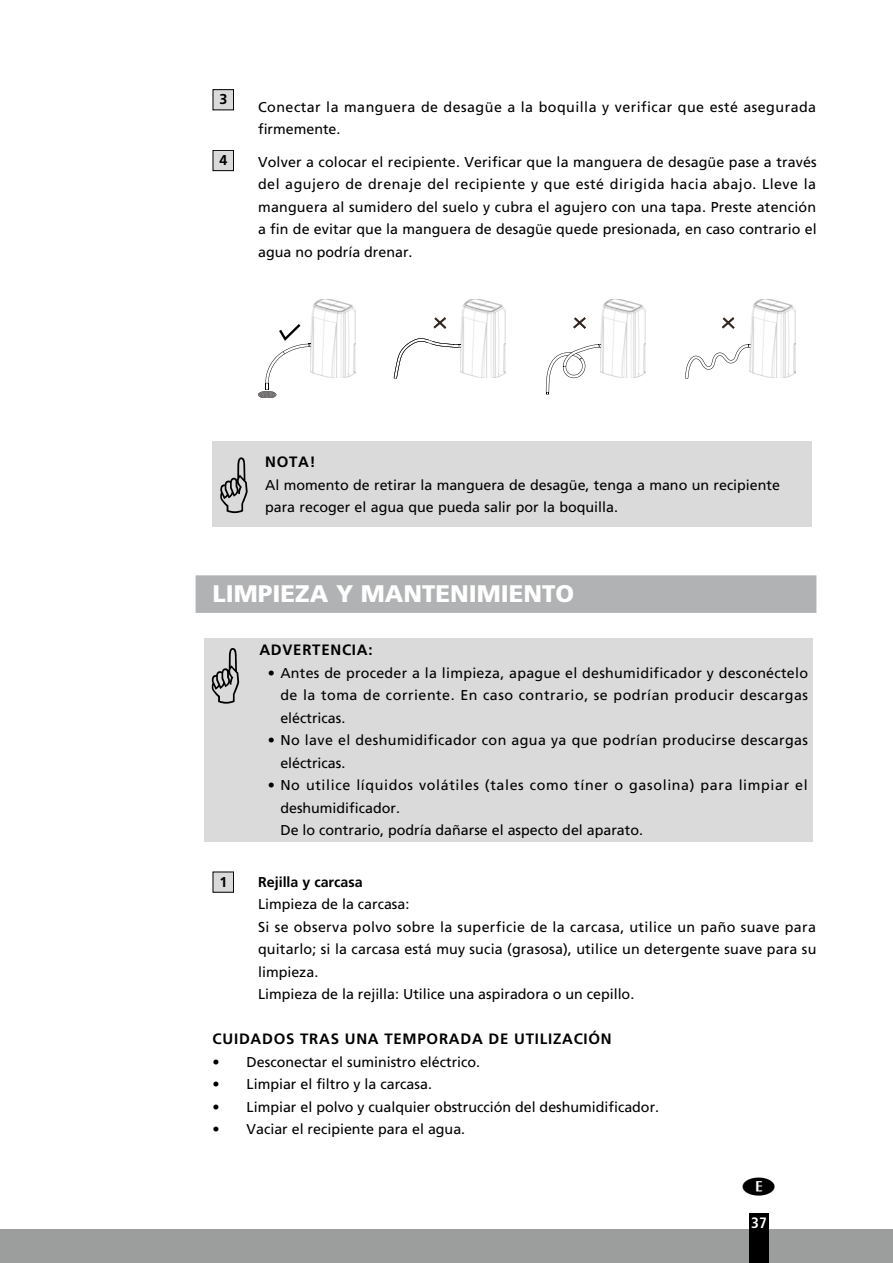
<style>
.page{position:relative;width:893px;height:1263px;background:#fff}
.page>*{position:absolute;margin:0;border:0;box-sizing:border-box;transform-origin:0 0}
.t1{font:900 24px "Frutiger LT Std";color:#fff}
.t2{font:700 15px "Frutiger LT Com";letter-spacing:.05em;color:#000}
.t3{font:700 condensed 15px "Frutiger LT Std";color:#fff}
.t4{font:14.25px/22.5px "Frutiger LT Com";color:#000}
.t5{font:14.25px/22.5px "Frutiger LT Com";letter-spacing:.035em;color:#000}
.t6{font:14.25px/22.5px "Frutiger LT Com";letter-spacing:.025em;color:#000}
.t7{font:700 14.25px "Frutiger LT Com";color:#000}
.t8{font:700 14.25px "Frutiger LT Std";color:#000}
</style>
<div class="page">
<div style="left:0;top:1229px;width:893px;height:34px;background:#9c9d9d"></div>
<div style="left:749px;top:1213px;width:20px;height:50px;background:#000"></div>
<div style="left:196px;top:575px;width:620px;height:38px;background:#b1b2b3"></div>
<div style="left:213px;top:90px;width:21px;height:20px;background:#dadada"></div>
<div style="left:213px;top:89px;width:21px;height:21px;border:1px solid #000"></div>
<div style="left:213px;top:150px;width:21px;height:21px;background:#dadada"></div>
<div style="left:213px;top:150px;width:21px;height:21px;border:1px solid #000"></div>
<img style="left:750px;top:299px;width:45px;height:79px">
<svg style="left:433px;top:317px;width:13px;height:12px"></svg>
<svg style="left:573px;top:317px;width:13px;height:12px"></svg>
<svg style="left:722px;top:317px;width:13px;height:12px"></svg>
<svg style="left:685px;top:344px;width:66px;height:35px"></svg>
<img style="left:600px;top:299px;width:46px;height:79px">
<svg style="left:546px;top:344px;width:56px;height:51px"></svg>
<img style="left:460px;top:299px;width:46px;height:79px">
<svg style="left:394px;top:338px;width:68px;height:41px"></svg>
<img style="left:311px;top:299px;width:45px;height:79px">
<svg style="left:258px;top:324px;width:54px;height:73px"></svg>
<div style="left:213px;top:441px;width:51px;height:85px;background:#dadada"></div>
<div style="left:264px;top:441px;width:548px;height:85px;background:#dadada"></div>
<div style="left:255px;top:638px;width:557px;height:203px;background:#dadada"></div>
<div style="left:204px;top:638px;width:51px;height:204px;background:#dadada"></div>
<div style="left:213px;top:872px;width:21px;height:20px;background:#dadada"></div>
<p class="t8" style="left:219px;top:91px;width:9px">3</p>
<p class="t5" style="left:258px;top:96px;width:560px">Conectar la manguera de desagüe a la boquilla y verificar que esté asegurada firmemente.</p>
<p class="t8" style="left:219px;top:152px;width:9px">4</p>
<p class="t4" style="left:258px;top:150px;width:560px;text-align:justify">Volver a colocar el recipiente. Verificar que la manguera de desagüe pase a través del agujero de drenaje del recipiente y que esté dirigida hacia abajo. Lleve la manguera al sumidero del suelo y cubra el agujero con una tapa. Preste atención a fin de evitar que la manguera de desagüe quede presionada, en caso contrario el agua no podría drenar.</p>
<p class="t2" style="left:265px;top:453px;width:52px">NOTA!</p>
<p class="t4" style="left:265px;top:473px;width:516px">Al momento de retirar la manguera de desagüe, tenga a mano un recipiente para recoger el agua que pueda salir por la boquilla.</p>
<h1 class="t1" style="left:213px;top:579px;width:363px">LIMPIEZA Y MANTENIMIENTO</h1>
<p class="t2" style="left:259px;top:641px;width:115px">ADVERTENCIA:</p>
<p class="t4" style="left:280px;top:662px;width:529px;text-align:justify;text-indent:-12px">• Antes de proceder a la limpieza, apague el deshumidificador y desconéctelo de la toma de corriente. En caso contrario, se podrían producir descargas eléctricas.</p>
<p class="t6" style="left:280px;top:729px;width:529px;text-indent:-12px">• No lave el deshumidificador con agua ya que podrían producirse descargas eléctricas.</p>
<p class="t4" style="left:280px;top:774px;width:529px;text-indent:-12px">• No utilice líquidos volátiles (tales como tíner o gasolina) para limpiar el deshumidificador.<br>De lo contrario, podría dañarse el aspecto del aparato.</p>
<p class="t8" style="left:219px;top:873px;width:9px">1</p>
<p class="t7" style="left:258px;top:873px;width:106px">Rejilla y carcasa</p>
<p class="t4" style="left:258px;top:893px;width:560px">Limpieza de la carcasa:<br>Si se observa polvo sobre la superficie de la carcasa, utilice un paño suave para quitarlo; si la carcasa está muy sucia (grasosa), utilice un detergente suave para su limpieza.<br>Limpieza de la rejilla: Utilice una aspiradora o un cepillo.</p>
<p class="t2" style="left:213px;top:1030px;width:401px">CUIDADOS TRAS UNA TEMPORADA DE UTILIZACIÓN</p>
<p class="t4" style="left:213px;top:1050px;width:269px">• Desconectar el suministro eléctrico.</p>
<p class="t4" style="left:213px;top:1073px;width:221px">• Limpiar el filtro y la carcasa.</p>
<p class="t4" style="left:213px;top:1095px;width:448px">• Limpiar el polvo y cualquier obstrucción del deshumidificador.</p>
<p class="t4" style="left:213px;top:1118px;width:254px">• Vaciar el recipiente para el agua.</p>
<p class="t3" style="left:751px;top:1214px;width:17px">37</p>
</div>
